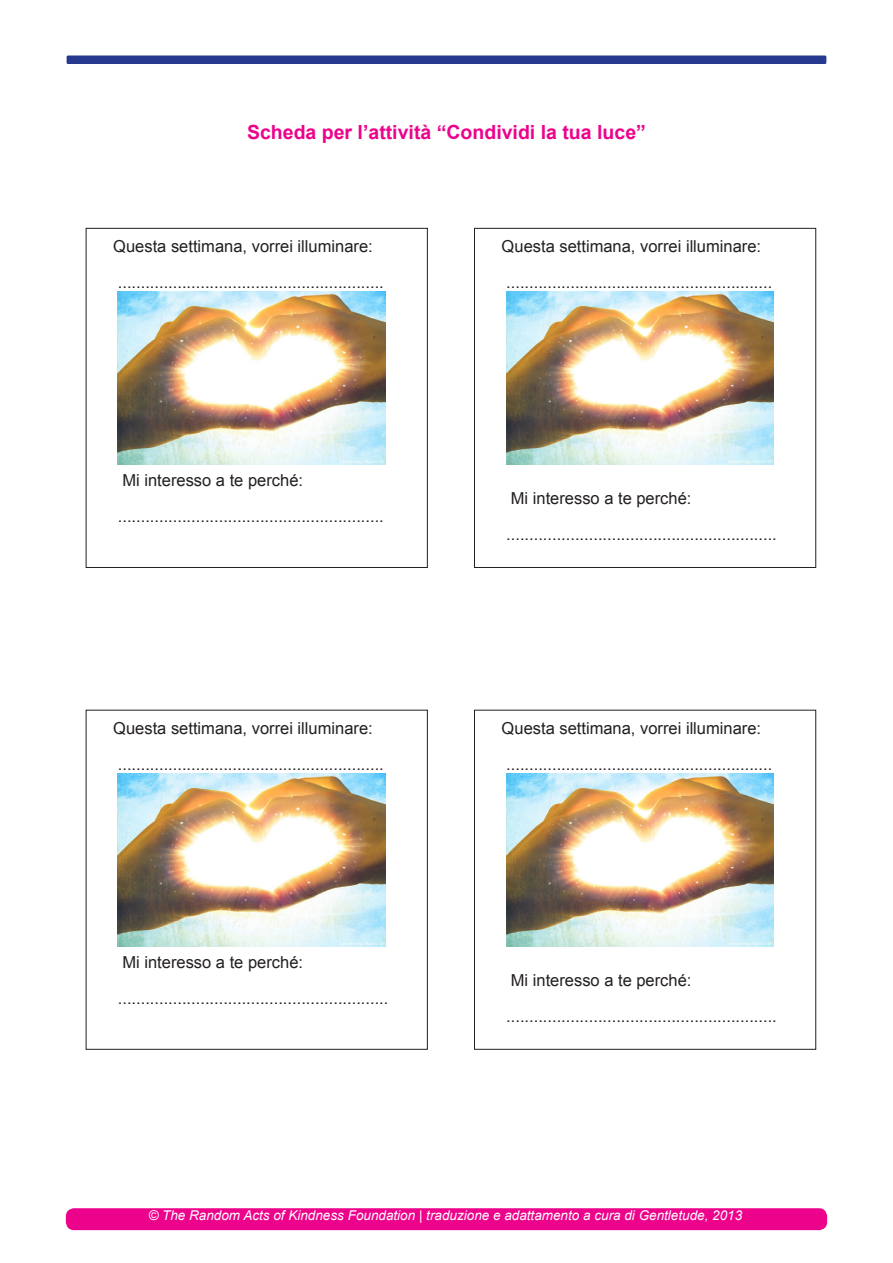
<style>
.page{position:relative;width:893px;height:1263px;background:#fff}
.page>*{position:absolute;margin:0;border:0;box-sizing:border-box;transform-origin:0 0}
.t1{font:700 19.5px "Arial";color:#ed028c}
.t2{font:16.5px "Arial";color:#231f20}
.t3{font:italic 13.5px "Arial";color:#fff}
</style>
<div class="page">
<img style="left:118px;top:291px;width:268px;height:174px">
<div style="left:54px;top:53px;width:785px;height:115px;border:2px solid #fff"></div>
<div style="left:67px;top:56px;width:759px;height:8px;background:#27398f;border-radius:2px"></div>
<div style="left:86px;top:228px;width:342px;height:340px;border:1px solid #231f20"></div>
<div style="left:67px;top:1209px;width:759px;height:20px;background:#ed028c;border-radius:8px"></div>
<div style="left:66px;top:1208px;width:761px;height:22px;border:2px solid #ed028c;border-radius:8px"></div>
<img style="left:506px;top:291px;width:268px;height:174px">
<div style="left:474px;top:228px;width:342px;height:340px;border:1px solid #231f20"></div>
<img style="left:118px;top:773px;width:268px;height:173px">
<div style="left:86px;top:710px;width:342px;height:340px;border:1px solid #231f20"></div>
<img style="left:506px;top:773px;width:268px;height:173px">
<div style="left:474px;top:710px;width:342px;height:340px;border:1px solid #231f20"></div>
<p class="t1" style="left:247px;top:119px;width:400px">Scheda per l’attività “Condividi la tua luce”</p>
<p class="t2" style="left:113px;top:235px;width:261px">Questa settimana, vorrei illuminare:</p>
<p class="t2" style="left:118px;top:271px;width:268px">..........................................................</p>
<p class="t2" style="left:122px;top:469px;width:182px">Mi interesso a te perché:</p>
<p class="t2" style="left:118px;top:505px;width:268px">..........................................................</p>
<p class="t2" style="left:113px;top:717px;width:261px">Questa settimana, vorrei illuminare:</p>
<p class="t2" style="left:118px;top:753px;width:268px">..........................................................</p>
<p class="t2" style="left:122px;top:951px;width:182px">Mi interesso a te perché:</p>
<p class="t2" style="left:118px;top:987px;width:272px">...........................................................</p>
<p class="t2" style="left:502px;top:235px;width:261px">Questa settimana, vorrei illuminare:</p>
<p class="t2" style="left:506px;top:271px;width:268px">..........................................................</p>
<p class="t2" style="left:511px;top:487px;width:182px">Mi interesso a te perché:</p>
<p class="t2" style="left:506px;top:523px;width:272px">...........................................................</p>
<p class="t2" style="left:502px;top:717px;width:261px">Questa settimana, vorrei illuminare:</p>
<p class="t2" style="left:506px;top:753px;width:268px">..........................................................</p>
<p class="t2" style="left:511px;top:969px;width:182px">Mi interesso a te perché:</p>
<p class="t2" style="left:506px;top:1005px;width:272px">...........................................................</p>
<p class="t3" style="left:148px;top:1206px;width:595px">© The Random Acts of Kindness Foundation | traduzione e adattamento a cura di Gentletude, 2013</p>
</div>
